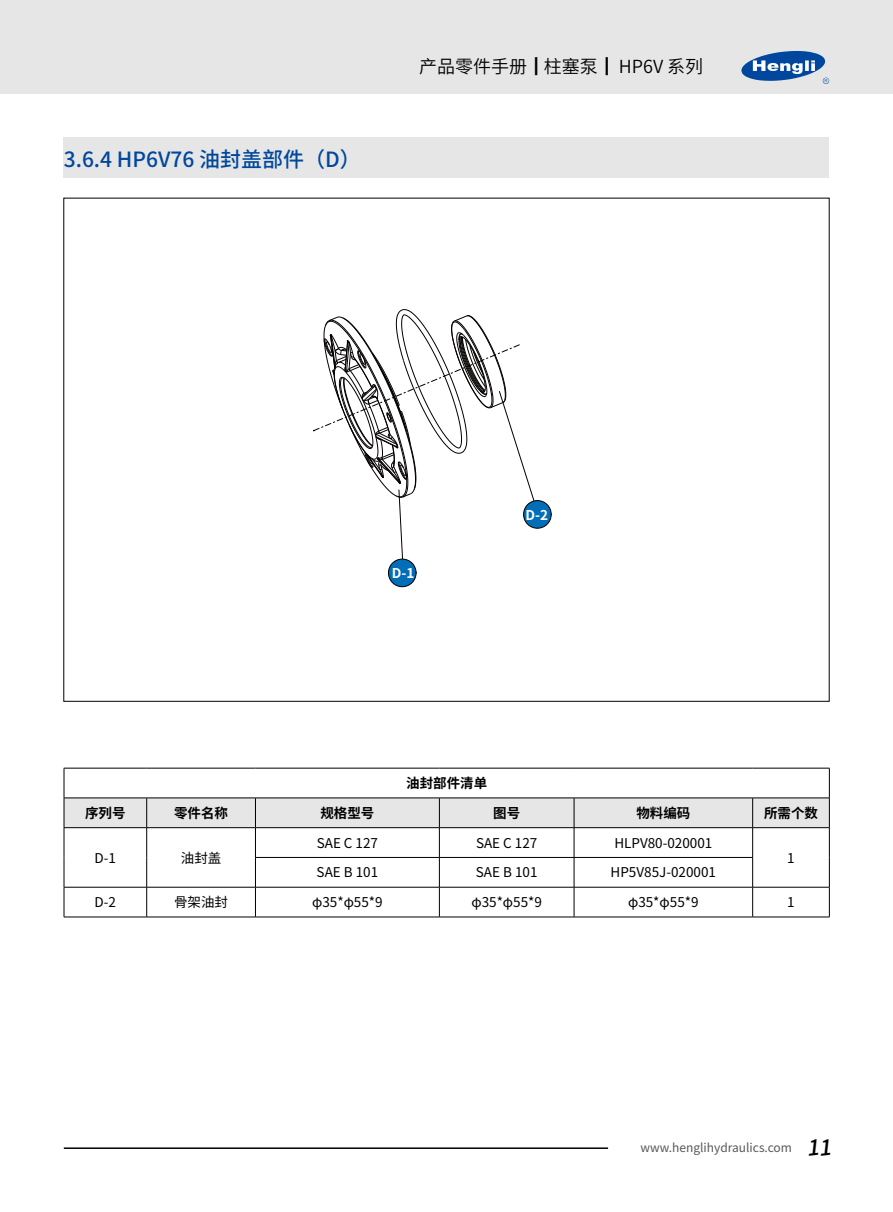
<style>
.page{position:relative;width:893px;height:1212px;background:#fff}
.page>*{position:absolute;margin:0;border:0;box-sizing:border-box;transform-origin:0 0}
.t1{font:500 21px "Noto Sans Hans";color:#00479d}
.t2{font:600 18px "Noto Sans Hans";color:#000}
.t3{font:13.5px "Noto Sans Hans";color:#000}
.t4{font:700 13.5px "Noto Sans Hans";color:#000}
.t5{font:700 13.5px "Noto Sans Hans";color:#fff}
.t6{font:12px "Noto Sans Hans";color:#595757}
</style>
<div class="page">
<div style="left:0;top:0;width:893px;height:94px;background:#e6e6e6"></div>
<svg style="left:741px;top:51px;width:88px;height:33px"></svg>
<hr style="left:64px;top:1147px;width:544px;height:2px;background:#000">
<hr style="left:64px;top:768px;width:83px;height:1px;background:#000">
<hr style="left:64px;top:768px;width:1px;height:30px;background:#000">
<hr style="left:147px;top:768px;width:108px;height:1px;background:#000">
<hr style="left:255px;top:768px;width:184px;height:1px;background:#000">
<hr style="left:439px;top:768px;width:135px;height:1px;background:#000">
<hr style="left:574px;top:768px;width:179px;height:1px;background:#000">
<hr style="left:753px;top:768px;width:77px;height:1px;background:#000">
<hr style="left:829px;top:768px;width:1px;height:30px;background:#000">
<hr style="left:64px;top:887px;width:83px;height:1px;background:#000">
<hr style="left:64px;top:887px;width:1px;height:30px;background:#000">
<hr style="left:147px;top:887px;width:108px;height:1px;background:#000">
<hr style="left:146px;top:887px;width:1px;height:30px;background:#000">
<hr style="left:255px;top:887px;width:184px;height:1px;background:#000">
<hr style="left:255px;top:887px;width:1px;height:30px;background:#000">
<hr style="left:439px;top:887px;width:135px;height:1px;background:#000">
<hr style="left:439px;top:887px;width:1px;height:30px;background:#000">
<hr style="left:574px;top:887px;width:179px;height:1px;background:#000">
<hr style="left:574px;top:887px;width:1px;height:30px;background:#000">
<hr style="left:753px;top:887px;width:77px;height:1px;background:#000">
<hr style="left:752px;top:887px;width:1px;height:30px;background:#000">
<hr style="left:829px;top:887px;width:1px;height:30px;background:#000">
<hr style="left:64px;top:917px;width:83px;height:1px;background:#000">
<hr style="left:147px;top:917px;width:108px;height:1px;background:#000">
<hr style="left:255px;top:917px;width:184px;height:1px;background:#000">
<hr style="left:439px;top:917px;width:135px;height:1px;background:#000">
<hr style="left:574px;top:917px;width:179px;height:1px;background:#000">
<hr style="left:753px;top:917px;width:77px;height:1px;background:#000">
<svg style="left:64px;top:798px;width:766px;height:89px"></svg>
<hr style="left:255px;top:827px;width:184px;height:1px;background:#000">
<hr style="left:439px;top:827px;width:135px;height:1px;background:#000">
<hr style="left:574px;top:827px;width:179px;height:1px;background:#000">
<hr style="left:753px;top:827px;width:77px;height:1px;background:#000">
<div style="left:523px;top:500px;width:28px;height:28px;background:#036eb8;border:1px solid #000;border-radius:50%"></div>
<div style="left:388px;top:559px;width:28px;height:28px;background:#036eb8;border:1px solid #000;border-radius:50%"></div>
<svg style="left:313px;top:309px;width:222px;height:250px"></svg>
<div style="left:64px;top:137px;width:765px;height:40px;background:#e6e6e6"></div>
<h1 class="t1" style="left:64px;top:147px;width:299px">3.6.4 HP6V76 油封盖部件（D）</h1>
<h2 class="t2" style="left:419px;top:56px;width:286px">产品零件手册 ▏柱塞泵 ▏HP6V 系列</h2>
<p class="t5" style="left:392px;top:566px;width:24px">D-1</p>
<p class="t5" style="left:526px;top:507px;width:24px">D-2</p>
<p class="t4" style="left:406px;top:775px;width:82px">油封部件清单</p>
<p class="t4" style="left:85px;top:805px;width:42px">序列号</p>
<p class="t4" style="left:174px;top:805px;width:55px">零件名称</p>
<p class="t4" style="left:320px;top:805px;width:55px">规格型号</p>
<p class="t4" style="left:493px;top:805px;width:28px">图号</p>
<p class="t4" style="left:636px;top:805px;width:55px">物料编码</p>
<p class="t4" style="left:764px;top:805px;width:55px">所需个数</p>
<p class="t3" style="left:95px;top:850px;width:23px">D-1</p>
<p class="t3" style="left:181px;top:850px;width:42px">油封盖</p>
<p class="t3" style="left:317px;top:835px;width:63px">SAE C 127</p>
<p class="t3" style="left:476px;top:835px;width:63px">SAE C 127</p>
<p class="t3" style="left:614px;top:835px;width:100px">HLPV80-020001</p>
<p class="t3" style="left:787px;top:850px;width:9px">1</p>
<p class="t3" style="left:317px;top:865px;width:63px">SAE B 101</p>
<p class="t3" style="left:476px;top:865px;width:63px">SAE B 101</p>
<p class="t3" style="left:611px;top:865px;width:107px">HP5V85J-020001</p>
<p class="t3" style="left:95px;top:895px;width:23px">D-2</p>
<p class="t3" style="left:174px;top:895px;width:55px">骨架油封</p>
<p class="t3" style="left:312px;top:895px;width:72px">φ35*φ55*9</p>
<p class="t3" style="left:471px;top:895px;width:72px">φ35*φ55*9</p>
<p class="t3" style="left:628px;top:895px;width:72px">φ35*φ55*9</p>
<p class="t3" style="left:787px;top:895px;width:9px">1</p>
<p class="t6" style="left:640px;top:1141px;width:153px">www.henglihydraulics.com</p>
</div>
